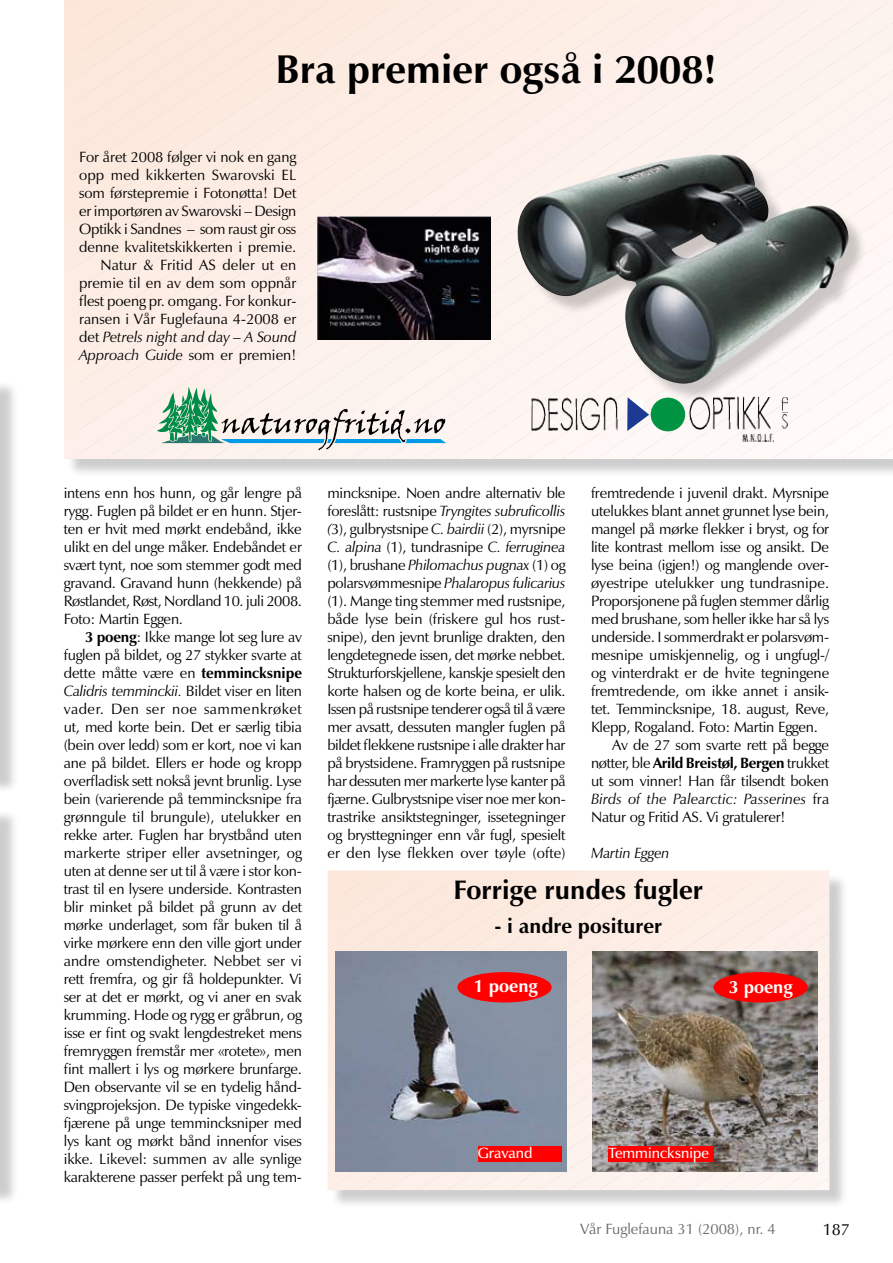
<style>
.page{position:relative;width:893px;height:1263px;background:#fff}
.page>*{position:absolute;margin:0;border:0;box-sizing:border-box;transform-origin:0 0}
.t1{font:700 40.5px "Zapf Humanist 601 BT";color:#000}
.t2{font:700 27px "Zapf Humanist 601 BT";color:#000}
.t3{font:700 21px "Zapf Humanist 601 BT";color:#000}
.t4{font:700 18px "Zapf Humanist 601 BT";color:#fff}
.t5{font:16.5px "Zapf Humanist 601 BT";color:#000}
.t6{font:15px/18px "Zapf Humanist 601 BT";letter-spacing:-.015em;color:#000;text-align:justify}
.t7{font:700 15px "Zapf Humanist 601 BT";letter-spacing:-.02em;color:#000}
.t8{font:italic 15px "Zapf Humanist 601 BT";letter-spacing:.005em;color:#000}
.t9{font:15px "Zapf Humanist 601 BT";letter-spacing:.005em;color:#000}
.t10{font:15px "Zapf Humanist 601 BT";color:#69686c}
.t11{font:600 15px "Zapf Humanist 601 BT";color:#fff}
.t12{font:italic 15px "Zapf Humanist 601 BT";letter-spacing:-.015em;color:#000}
.s1{font-style:italic}
.s2{font-weight:700}
.s3{font-weight:400}
.s4{font-style:normal}
</style>
<div class="page">
<div style="left:330px;top:873px;width:518px;height:336px;background:#000;opacity:.2"></div>
<svg style="left:328px;top:870px;width:501px;height:320px;background:#f6e6dd"></svg>
<div style="left:357px;top:872px;width:472px;height:318px;background:#fceadf"></div>
<div style="left:388px;top:892px;width:441px;height:298px;background:#fcebe1"></div>
<svg style="left:418px;top:912px;width:411px;height:278px;background:#faebe3"></svg>
<div style="left:448px;top:933px;width:381px;height:20px;background:#fdede4"></div>
<svg style="left:486px;top:1035px;width:343px;height:155px"></svg>
<img style="left:592px;top:951px;width:225px;height:220px">
<img style="left:336px;top:951px;width:231px;height:220px">
<div style="left:0;top:380px;width:19px;height:414px;background:#000;opacity:.2"></div>
<img style="left:0;top:378px;width:1px;height:397px">
<div style="left:0;top:809px;width:19px;height:396px;background:#000;opacity:.2"></div>
<img style="left:0;top:807px;width:1px;height:379px">
<div style="left:66px;top:0;width:827px;height:478px;background:#000;opacity:.2"></div>
<svg style="left:71px;top:0;width:35px;height:459px;background:#fbeae0"></svg>
<svg style="left:106px;top:0;width:35px;height:459px;background:#fbebe1"></svg>
<svg style="left:141px;top:0;width:35px;height:459px;background:#fcebe1"></svg>
<div style="left:176px;top:0;width:35px;height:459px;background:#fcece2"></div>
<div style="left:211px;top:0;width:682px;height:459px;background:#fdece4"></div>
<svg style="left:246px;top:23px;width:647px;height:436px;background:#fcede5"></svg>
<div style="left:281px;top:47px;width:612px;height:258px;background:#fdeee6"></div>
<svg style="left:316px;top:70px;width:577px;height:235px;background:#fceee7"></svg>
<div style="left:352px;top:94px;width:541px;height:122px;background:#fdefe8"></div>
<div style="left:387px;top:117px;width:506px;height:99px;background:#fdf0ea"></div>
<div style="left:422px;top:141px;width:471px;height:75px;background:#fdf0ea"></div>
<svg style="left:457px;top:165px;width:436px;height:140px;fill:#fdf0ea"></svg>
<div style="left:492px;top:188px;width:401px;height:117px;background:#fdf3ee"></div>
<svg style="left:280px;top:305px;width:613px;height:154px;fill:#fdf1ec"></svg>
<svg style="left:291px;top:321px;width:602px;height:138px;fill:#fdf2ec"></svg>
<svg style="left:302px;top:337px;width:591px;height:122px;fill:#fdf3ee"></svg>
<svg style="left:313px;top:353px;width:580px;height:106px;fill:#fdf3ee"></svg>
<div style="left:324px;top:370px;width:569px;height:89px;background:#fef6f3"></div>
<img style="left:531px;top:402px;width:257px;height:40px">
<svg style="left:627px;top:402px;width:22px;height:29px"></svg>
<div style="left:651px;top:397px;width:34px;height:34px;background:#009442;border-radius:50%"></div>
<div style="left:478px;top:1146px;width:83px;height:15px;background:#f00"></div>
<div style="left:608px;top:1146px;width:106px;height:15px;background:#f00"></div>
<div style="left:520px;top:156px;width:347px;height:246px;background:#000;opacity:.2"></div>
<img style="left:517px;top:154px;width:332px;height:230px">
<svg style="left:157px;top:387px;width:289px;height:63px"></svg>
<div style="left:458px;top:973px;width:93px;height:29px;background:#f00;border-radius:50%"></div>
<div style="left:457px;top:972px;width:95px;height:30px;border:2px solid #f00;border-radius:50%"></div>
<div style="left:714px;top:973px;width:93px;height:29px;background:#f00;border-radius:50%"></div>
<div style="left:714px;top:972px;width:94px;height:30px;border:2px solid #f00;border-radius:50%"></div>
<img style="left:318px;top:216px;width:173px;height:123px">
<h1 class="t1" style="left:275px;top:44px;width:443px">Bra premier også i 2008!</h1>
<p class="t6" style="left:79px;top:147px;width:219px;text-align:right">For året 2008 følger vi nok en gang opp med kikkerten Swarovski EL som førstepremie i Fotonøtta! Det er importøren av Swarovski – Design<br>Optikk i Sandnes – som raust gir oss denne kvalitetskikkerten i premie.<br>Natur &amp; Fritid AS deler ut en premie til en av dem som oppnår flest poeng pr. omgang. For konkur&shy;ransen i Vår Fuglefauna 4-2008 er det <span class="s1">Petrels night and day – A Sound<br>Approach Guide</span> som er premien!</p>
<p class="t6" style="left:64px;top:484px;width:240px">intens enn hos hunn, og går lengre på rygg. Fuglen på bildet er en hunn. Stjer&shy;ten er hvit med mørkt endebånd, ikke ulikt en del unge måker. Endebåndet er svært tynt, noe som stemmer godt med gravand. Gravand hunn (hekkende) på Røstlandet, Røst, Nordland 10. juli 2008.<br>Foto: Martin Eggen.</p>
<p class="t6" style="left:64px;top:628px;width:240px;text-indent:21px"><span class="s2">3 poeng</span>: Ikke mange lot seg lure av fuglen på bildet, og 27 stykker svarte at dette måtte være en <span class="s2">temmincksnipe </span><span class="s1">Calidris temminckii.</span> Bildet viser en liten vader. Den ser noe sammenkrøket ut, med korte bein. Det er særlig tibia (bein over ledd) som er kort, noe vi kan ane på bildet. Ellers er hode og kropp overfladisk sett nokså jevnt brunlig. Lyse bein (varierende på temmincksnipe fra grønngule til brungule), utelukker en rekke arter. Fuglen har brystbånd uten markerte striper eller avsetninger, og uten at denne ser ut til å være i stor kon&shy;trast til en lysere underside. Kontrasten blir minket på bildet på grunn av det mørke underlaget, som får buken til å virke mørkere enn den ville gjort under andre omstendigheter. Nebbet ser vi rett fremfra, og gir få holdepunkter. Vi ser at det er mørkt, og vi aner en svak krumming. Hode og rygg er gråbrun, og isse er fint og svakt lengdestreket mens fremryggen fremstår mer «rotete», men fint mallert i lys og mørkere brunfarge.<br>Den observante vil se en tydelig hånd&shy;svingprojeksjon. De typiske vingedekk&shy;fjærene på unge temmincksniper med lys kant og mørkt bånd innenfor vises ikke. Likevel: summen av alle synlige karakterene passer perfekt på ung tem-</p>
<p class="t6" style="left:327px;top:484px;width:240px">mincksnipe. Noen andre alternativ ble foreslått: rustsnipe <span class="s1">Tryngites subruficollis (</span>3), gulbrystsnipe <span class="s1">C. bairdii</span> (2), myrsnipe <span class="s1">C. alpina</span> (1), tundrasnipe <span class="s1">C. ferruginea </span>(1), brushane <span class="s1">Philomachus pugnax</span> (1) og polarsvømmesnipe <span class="s1">Phalaropus fulicarius </span>(1). Mange ting stemmer med rustsnipe, både lyse bein (friskere gul hos rust&shy;snipe), den jevnt brunlige drakten, den lengdetegnede issen, det mørke nebbet.<br>Strukturforskjellene, kanskje spesielt den korte halsen og de korte beina, er ulik.<br>Issen på rustsnipe tenderer også til å være mer avsatt, dessuten mangler fuglen på bildet flekkene rustsnipe i alle drakter har på brystsidene. Framryggen på rustsnipe har dessuten mer markerte lyse kanter på fjærne. Gulbrystsnipe viser noe mer kon&shy;trastrike ansiktstegninger, issetegninger og brysttegninger enn vår fugl, spesielt er den lyse flekken over tøyle (ofte)</p>
<p class="t6" style="left:591px;top:484px;width:240px">fremtredende i juvenil drakt. Myrsnipe</p>
<p class="t6" style="left:591px;top:502px;width:240px">utelukkes blant annet grunnet lyse bein,</p>
<p class="t6" style="left:591px;top:520px;width:240px">mangel på mørke flekker i bryst, og for</p>
<p class="t6" style="left:591px;top:538px;width:240px">lite kontrast mellom isse og ansikt. De</p>
<p class="t6" style="left:591px;top:556px;width:240px">lyse beina (igjen!) og manglende over-</p>
<p class="t9" style="left:591px;top:573px;width:240px">øyestripe utelukker ung tundrasnipe.</p>
<p class="t6" style="left:591px;top:592px;width:239px">Proporsjonene på fuglen stemmer dårlig</p>
<p class="t6" style="left:591px;top:610px;width:239px">med brushane, som heller ikke har så lys</p>
<p class="t6" style="left:591px;top:628px;width:239px">underside. I sommerdrakt er polarsvøm-</p>
<p class="t6" style="left:591px;top:646px;width:240px">mesnipe umiskjennelig, og i ungfugl-/</p>
<p class="t6" style="left:591px;top:664px;width:240px">og vinterdrakt er de hvite tegningene</p>
<p class="t6" style="left:591px;top:682px;width:240px">fremtredende, om ikke annet i ansik-</p>
<p class="t6" style="left:591px;top:700px;width:240px">tet. Temmincksnipe, 18. august, Reve,</p>
<p class="t6" style="left:591px;top:718px;width:228px">Klepp, Rogaland. Foto: Martin Eggen.</p>
<p class="t6" style="left:612px;top:736px;width:218px">Av de 27 som svarte rett på begge</p>
<p class="t7" style="left:591px;top:753px;width:240px"><span class="s3">nøtter, ble</span> Arild Breistøl, Bergen <span class="s3">trukket</span></p>
<p class="t6" style="left:591px;top:772px;width:240px">ut som vinner! Han får tilsendt boken</p>
<p class="t8" style="left:591px;top:789px;width:240px">Birds of the Palearctic: Passerines <span class="s4">fra</span></p>
<p class="t6" style="left:591px;top:808px;width:196px">Natur og Fritid AS. Vi gratulerer!</p>
<p class="t12" style="left:591px;top:843px;width:80px">Martin Eggen</p>
<h2 class="t2" style="left:454px;top:873px;width:251px">Forrige rundes fugler</h2>
<h3 class="t3" style="left:494px;top:913px;width:169px">- i andre positurer</h3>
<p class="t4" style="left:474px;top:975px;width:65px">1 poeng</p>
<p class="t4" style="left:729px;top:976px;width:65px">3 poeng</p>
<p class="t11" style="left:478px;top:1143px;width:56px">Gravand</p>
<p class="t11" style="left:608px;top:1143px;width:102px">Temmincksnipe</p>
<p class="t10" style="left:580px;top:1219px;width:197px">Vår Fuglefauna 31 (2008), nr. 4</p>
<p class="t5" style="left:823px;top:1219px;width:29px">187</p>
</div>
